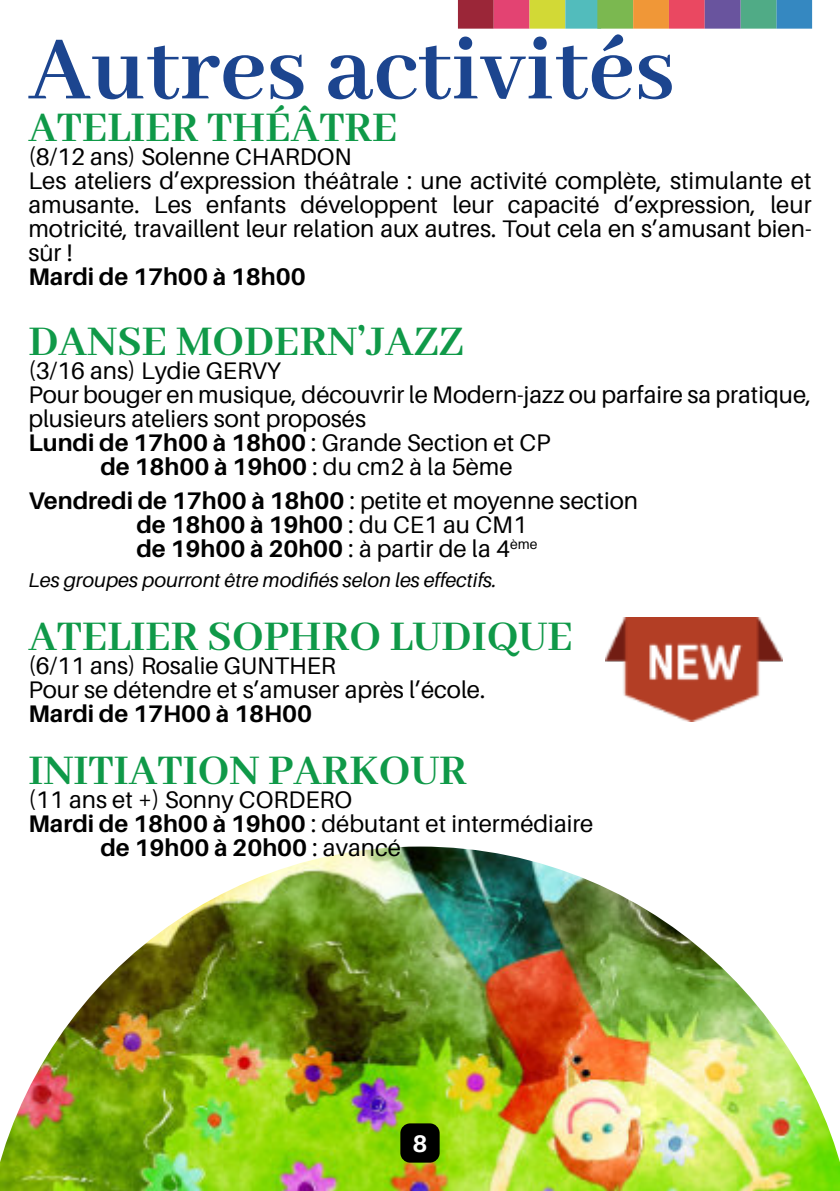
<style>
.page{position:relative;width:840px;height:1191px;background:#fff}
.page>*{position:absolute;margin:0;border:0;box-sizing:border-box;transform-origin:0 0}
.t1{font:700 100px "Abhaya Libre";color:#1c458f}
.t2{font:700 46px "Abhaya Libre";color:#0f9948}
.t3{font:24px/24px "Aileron";color:#000}
.t4{font:700 24px/24px "Aileron";color:#000;text-align:center}
.t5{font:700 24px "Aileron";color:#fff}
.t6{font:italic 20px "Aileron";color:#000}
.s1{font-weight:400}
.s2{font-weight:700}
</style>
<div class="page">
<img style="left:0;top:846px;width:839px;height:345px">
<div style="left:400px;top:1123px;width:39px;height:39px;background:#000;border-radius:10px"></div>
<div style="left:457px;top:0;width:36px;height:29px;background:#9b2638"></div>
<div style="left:493px;top:0;width:36px;height:29px;background:#e34372"></div>
<div style="left:529px;top:0;width:36px;height:29px;background:#d2d936"></div>
<div style="left:565px;top:0;width:35px;height:29px;background:#52bcbc"></div>
<div style="left:597px;top:0;width:35px;height:29px;background:#7bb850"></div>
<div style="left:632px;top:0;width:36px;height:29px;background:#f09737"></div>
<div style="left:668px;top:0;width:36px;height:29px;background:#ea4861"></div>
<div style="left:775px;top:0;width:36px;height:29px;background:#3588c1"></div>
<div style="left:740px;top:0;width:35px;height:29px;background:#50ab86"></div>
<div style="left:704px;top:0;width:36px;height:29px;background:#69549e"></div>
<img style="left:605px;top:617px;width:176px;height:105px">
<h1 class="t1" style="left:28px;top:14px;width:647px">Autres activités</h1>
<h2 class="t2" style="left:28px;top:103px;width:370px">ATELIER THÉÂTRE</h2>
<p class="t3" style="left:28px;top:147px;width:784px">(8/12 ans) Solenne CHARDON<br>Les ateliers d’expression théâtrale : une activité complète, stimulante et amusante. Les enfants développent leur capacité d’expression, leur motricité, travaillent leur relation aux autres. Tout cela en s’amusant bien&shy;sûr !</p>
<p class="t4" style="left:28px;top:267px;width:279px">Mardi de 17h00 à 18h00</p>
<h2 class="t2" style="left:28px;top:317px;width:436px">DANSE MODERN’JAZZ</h2>
<p class="t3" style="left:28px;top:361px;width:254px">(3/16 ans) Lydie GERVY</p>
<p class="t3" style="left:28px;top:385px;width:784px">Pour bouger en musique, découvrir le Modern-jazz ou parfaire sa pratique,</p>
<p class="t3" style="left:28px;top:409px;width:339px">plusieurs ateliers sont proposés</p>
<p class="t4" style="left:28px;top:433px;width:523px">Lundi de 17h00 à 18h00 <span class="s1">: Grande Section et CP</span></p>
<p class="t4" style="left:100px;top:457px;width:413px">de 18h00 à 19h00 <span class="s1">: du cm2 à la 5ème</span></p>
<p class="t4" style="left:28px;top:491px;width:611px">Vendredi de 17h00 à 18h00 <span class="s1">: petite et moyenne section </span>de 18h00 à 19h00 <span class="s1">: du CE1 au CM1<br></span>de 19h00 à 20h00 <span class="s1">: à partir de la 4</span><sup>ème</sup></p>
<p class="t6" style="left:28px;top:572px;width:469px">Les groupes pourront être modifiés selon les effectifs.</p>
<h2 class="t2" style="left:28px;top:611px;width:545px">ATELIER SOPHRO LUDIQUE</h2>
<p class="t3" style="left:28px;top:655px;width:458px">(6/11 ans) Rosalie GUNTHER<br>Pour se détendre et s’amuser après l’école.</p>
<p class="t4" style="left:28px;top:703px;width:285px">Mardi de 17H00 à 18H00</p>
<h2 class="t2" style="left:28px;top:745px;width:439px">INITIATION PARKOUR</h2>
<p class="t3" style="left:28px;top:789px;width:325px">(11 ans et +) Sonny CORDERO</p>
<p class="t3" style="left:28px;top:813px;width:566px"><span class="s2">Mardi de 18h00 à 19h00</span> : débutant et intermédiaire</p>
<p class="t4" style="left:100px;top:837px;width:302px">de 19h00 à 20h00 <span class="s1">: avancé</span></p>
<p class="t5" style="left:412px;top:1133px;width:16px">8</p>
</div>
